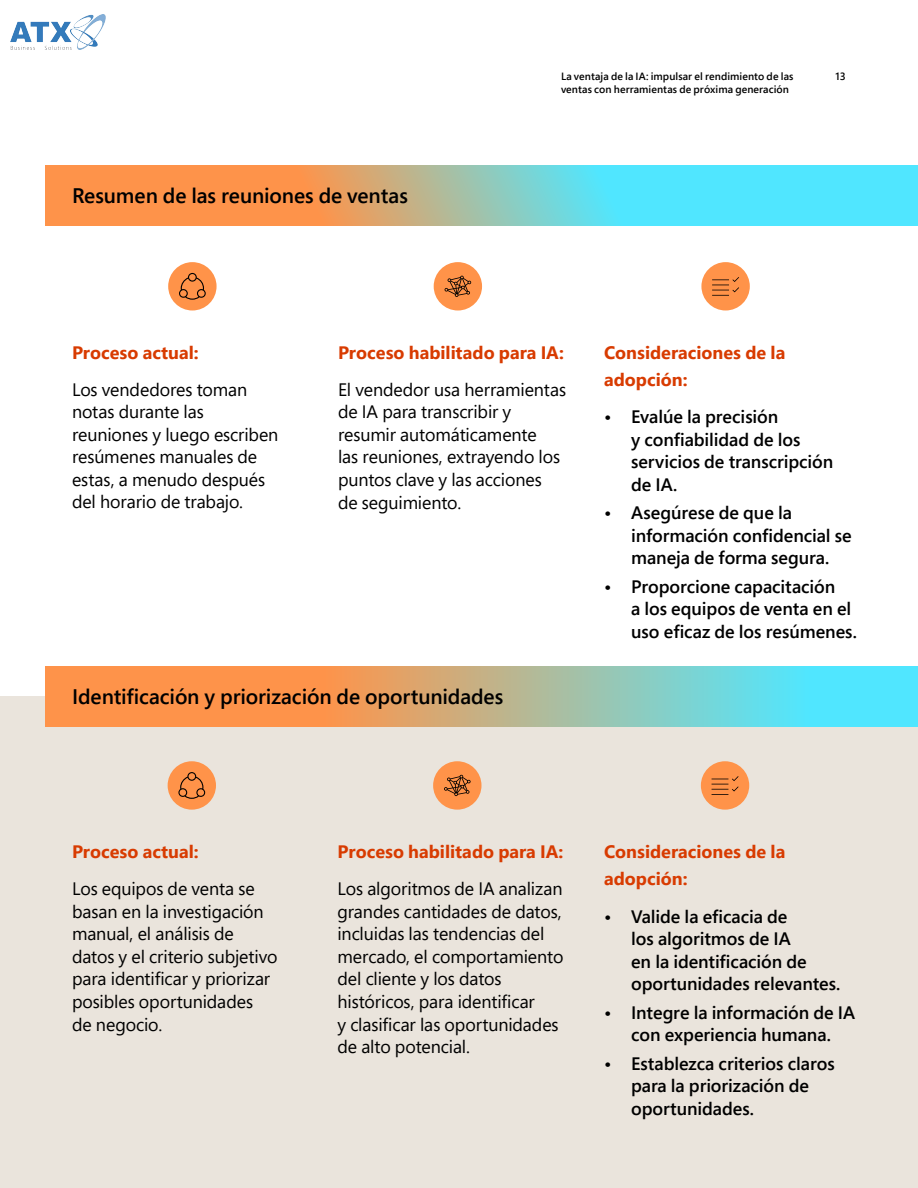
<style>
.page{position:relative;width:918px;height:1188px;background:#fff}
.page>*{position:absolute;margin:0;border:0;box-sizing:border-box;transform-origin:0 0}
.SH1{font:600 21px "Segoe Pro";letter-spacing:-.005em;color:#000}
.Body_copy{font:18px/22.5px "Segoe Pro";letter-spacing:-.005em;color:#000}
.t1{font:600 18px/22.5px "Segoe Pro";letter-spacing:-.005em;color:#000}
.SH2{font:700 18px/27px "Segoe Pro";color:#d83b01}
.t2{font:600 10.5px/13.5px "Segoe Pro";letter-spacing:.01em;color:#000}
</style>
<div class="page">
<div style="left:0;top:696px;width:918px;height:492px;background:#eae4dc"></div>
<svg style="left:45px;top:165px;width:873px;height:60px;background:#a2bfa9"></svg>
<svg style="left:45px;top:666px;width:873px;height:60px;background:#b8b592"></svg>
<div style="left:168px;top:761px;width:48px;height:49px;background:#ff9349;border-radius:50%"></div>
<svg style="left:178px;top:772px;width:27px;height:27px"></svg>
<div style="left:701px;top:761px;width:48px;height:49px;background:#ff9349;border-radius:50%"></div>
<svg style="left:712px;top:776px;width:27px;height:19px"></svg>
<div style="left:433px;top:761px;width:49px;height:49px;background:#ff9349;border-radius:50%"></div>
<svg style="left:444px;top:775px;width:27px;height:21px"></svg>
<div style="left:168px;top:262px;width:49px;height:48px;background:#ff9349;border-radius:50%"></div>
<svg style="left:179px;top:273px;width:27px;height:27px"></svg>
<div style="left:701px;top:262px;width:49px;height:48px;background:#ff9349;border-radius:50%"></div>
<svg style="left:712px;top:277px;width:27px;height:19px"></svg>
<div style="left:434px;top:262px;width:48px;height:48px;background:#ff9349;border-radius:50%"></div>
<svg style="left:445px;top:276px;width:26px;height:21px"></svg>
<img style="left:10px;top:14px;width:95px;height:35px">
<p class="SH1" style="left:72px;top:181px;width:337px">Resumen de las reuniones de ventas</p>
<p class="t2" style="left:561px;top:69px;width:234px">La ventaja de la IA: impulsar el rendimiento de las ventas con herramientas de próxima generación</p>
<p class="t2" style="left:836px;top:69px;width:12px">13</p>
<p class="SH2" style="left:72px;top:338px;width:128px">Proceso actual:</p>
<p class="Body_copy" style="left:72px;top:378px;width:208px">Los vendedores toman notas durante las reuniones y luego escriben resúmenes manuales de estas, a menudo después del horario de trabajo.</p>
<p class="SH2" style="left:338px;top:338px;width:227px">Proceso habilitado para IA:</p>
<p class="Body_copy" style="left:338px;top:378px;width:230px">El vendedor usa herramientas de IA para transcribir y resumir automáticamente<br>las reuniones, extrayendo los puntos clave y las acciones<br>de seguimiento.</p>
<p class="SH1" style="left:72px;top:683px;width:433px">Identificación y priorización de oportunidades</p>
<p class="SH2" style="left:604px;top:338px;width:183px">Consideraciones de la adopción:</p>
<p class="t1" style="left:631px;top:405px;width:204px;text-indent:-27px">• Evalúe la precisión<br>y confiabilidad de los servicios de transcripción de IA.</p>
<p class="t1" style="left:631px;top:501px;width:222px;text-indent:-27px">• Asegúrese de que la información confidencial se maneja de forma segura.</p>
<p class="t1" style="left:631px;top:574px;width:227px;text-indent:-27px">• Proporcione capacitación<br>a los equipos de venta en el uso eficaz de los resúmenes.</p>
<p class="SH2" style="left:72px;top:838px;width:128px">Proceso actual:</p>
<p class="Body_copy" style="left:72px;top:877px;width:207px">Los equipos de venta se basan en la investigación manual, el análisis de datos y el criterio subjetivo para identificar y priorizar posibles oportunidades<br>de negocio.</p>
<p class="SH2" style="left:338px;top:838px;width:227px">Proceso habilitado para IA:</p>
<p class="Body_copy" style="left:338px;top:877px;width:227px">Los algoritmos de IA analizan grandes cantidades de datos, incluidas las tendencias del mercado, el comportamiento del cliente y los datos históricos, para identificar<br>y clasificar las oportunidades de alto potencial.</p>
<p class="SH2" style="left:604px;top:838px;width:183px">Consideraciones de la adopción:</p>
<p class="t1" style="left:631px;top:904px;width:211px;text-indent:-27px">• Valide la eficacia de<br>los algoritmos de IA<br>en la identificación de oportunidades relevantes.</p>
<p class="t1" style="left:604px;top:1000px;width:253px;text-align:center">• Integre la información de IA con experiencia humana.</p>
<p class="t1" style="left:631px;top:1051px;width:205px;text-indent:-27px">• Establezca criterios claros para la priorización de oportunidades.</p>
</div>
